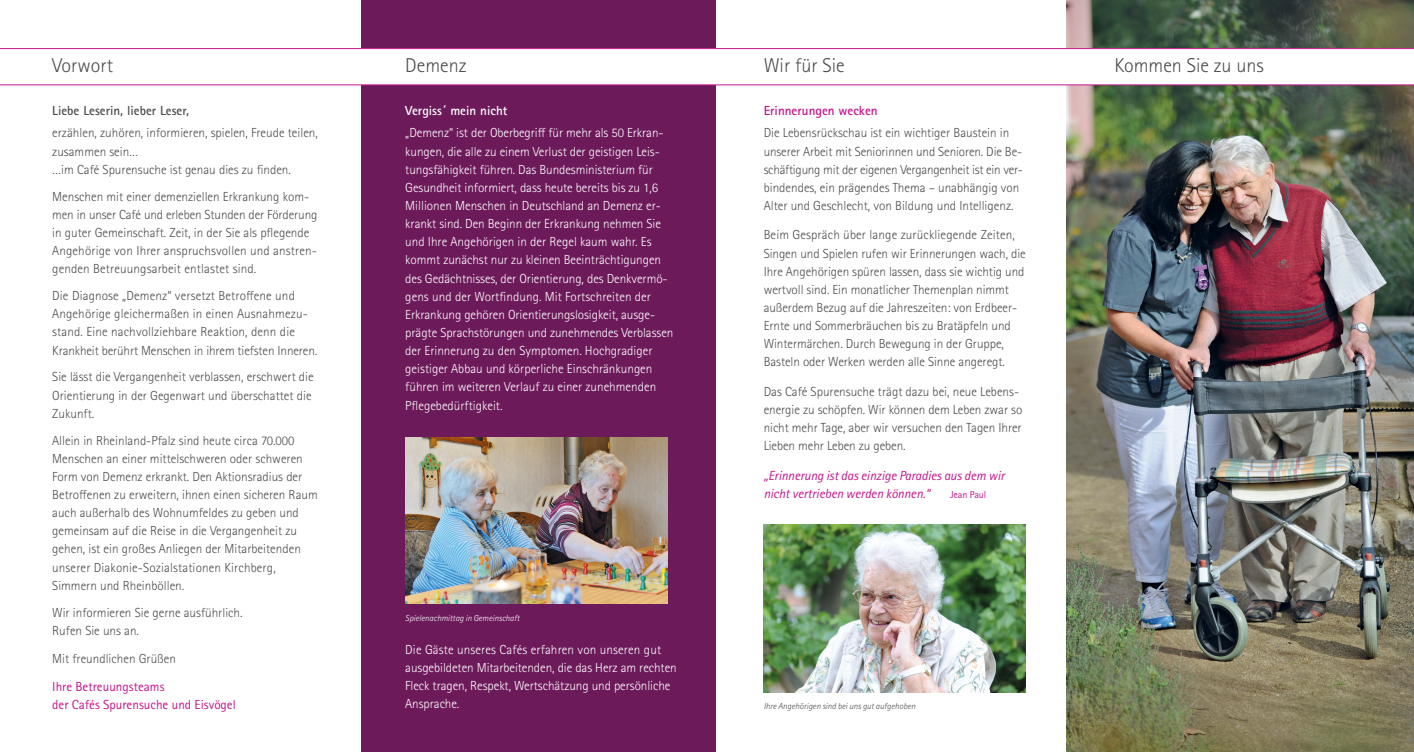
<style>
.page{position:relative;width:1414px;height:752px;background:#fff}
.page>*{position:absolute;margin:0;border:0;box-sizing:border-box;transform-origin:0 0}
.t1{font:300 20px "Rotis Sans Serif Pro";color:#4b4c4d}
.t2{font:300 13.12px/18.1px "Rotis Sans Serif Pro";color:#4b4c4d}
.t3{font:300 13.12px/18.1px "Rotis Sans Serif Pro";letter-spacing:-.005em;color:#fff}
.t4{font:italic 13.12px/18.1px "Rotis Sans Serif Pro";letter-spacing:-.005em;color:#c5168c}
.t5{font:13.12px/18.1px "Rotis Sans Serif Pro";color:#c5168c}
.t6{font:700 13.12px "Rotis Sans Serif Pro";color:#4b4c4d}
.t7{font:700 13.12px "Rotis Sans Serif Pro";color:#c5168c}
.t8{font:700 13.12px "Rotis Sans Serif Pro";color:#fff}
.t9{font:10px "Rotis Sans Serif Pro";letter-spacing:-.005em;color:#c5168c}
.t10{font:italic 300 8.75px "Rotis Sans Serif Pro";color:#4b4c4d}
.t11{font:italic 300 8.75px "Rotis Sans Serif Pro";color:#fff}
</style>
<div class="page">
<img style="left:1067px;top:0;width:347px;height:751px">
<div style="left:1058px;top:49px;width:356px;height:36px;background:#fff"></div>
<div style="left:361px;top:0;width:355px;height:751px;background:#6d1a5b"></div>
<div style="left:359px;top:49px;width:368px;height:36px;background:#fff"></div>
<hr style="left:0;top:48px;width:1414px;height:1px;background:#c5168c">
<hr style="left:0;top:85px;width:1414px;height:1px;background:#c5168c">
<img style="left:405px;top:437px;width:262px;height:166px">
<img style="left:764px;top:524px;width:262px;height:167px">
<h1 class="t1" style="left:52px;top:54px;width:62px">Vorwort</h1>
<h1 class="t1" style="left:405px;top:54px;width:63px">Demenz</h1>
<p class="t8" style="left:405px;top:103px;width:104px">Vergiss´ mein nicht</p>
<p class="t3" style="left:405px;top:124px;width:270px">„Demenz“ ist der Oberbegriff für mehr als 50 Erkran&shy;kungen, die alle zu einem Verlust der geistigen Leis&shy;tungsfähigkeit führen. Das Bundesministerium für Gesundheit informiert, dass heute bereits bis zu 1,6<br>Millionen Menschen in Deutschland an Demenz er&shy;krankt sind. Den Beginn der Erkrankung nehmen Sie und Ihre Angehörigen in der Regel kaum wahr. Es kommt zunächst nur zu kleinen Beeinträchtigungen des Gedächtnisses, der Orientierung, des Denkvermö&shy;gens und der Wortfindung. Mit Fortschreiten der Erkrankung gehören Orientierungslosigkeit, ausge&shy;prägte Sprachstörungen und zunehmendes Verblassen der Erinnerung zu den Symptomen. Hochgradiger geistiger Abbau und körperliche Einschränkungen führen im weiteren Verlauf zu einer zunehmenden Pflegebedürftigkeit.</p>
<p class="t6" style="left:52px;top:103px;width:138px">Liebe Leserin, lieber Leser,</p>
<p class="t2" style="left:52px;top:124px;width:267px">erzählen, zuhören, informieren, spielen, Freude teilen, zusammen sein…<br>…im Café Spurensuche ist genau dies zu finden.</p>
<p class="t2" style="left:52px;top:187px;width:267px">Menschen mit einer demenziellen Erkrankung kom&shy;men in unser Café und erleben Stunden der Förderung in guter Gemeinschaft. Zeit, in der Sie als pflegende Angehörige von Ihrer anspruchsvollen und anstren&shy;genden Betreuungsarbeit entlastet sind.</p>
<p class="t2" style="left:52px;top:286px;width:266px">Die Diagnose „Demenz“ versetzt Betroffene und Angehörige gleichermaßen in einen Ausnahmezu&shy;stand. Eine nachvollziehbare Reaktion, denn die Krankheit berührt Menschen in ihrem tiefsten Inneren.</p>
<p class="t2" style="left:52px;top:368px;width:263px">Sie lässt die Vergangenheit verblassen, erschwert die<br>Orientierung in der Gegenwart und überschattet die<br>Zukunft.</p>
<p class="t2" style="left:52px;top:431px;width:267px">Allein in Rheinland-Pfalz sind heute circa 70.000<br>Menschen an einer mittelschweren oder schweren Form von Demenz erkrankt. Den Aktionsradius der Betroffenen zu erweitern, ihnen einen sicheren Raum auch außerhalb des Wohnumfeldes zu geben und gemeinsam auf die Reise in die Vergangenheit zu gehen, ist ein großes Anliegen der Mitarbeitenden unserer Diakonie-Sozialstationen Kirchberg, Simmern und Rheinböllen.</p>
<p class="t2" style="left:52px;top:603px;width:192px">Wir informieren Sie gerne ausführlich.<br>Rufen Sie uns an.</p>
<p class="t2" style="left:52px;top:649px;width:125px">Mit freundlichen Grüßen</p>
<p class="t5" style="left:52px;top:677px;width:185px">Ihre Betreuungsteams<br>der Cafés Spurensuche und Eisvögel</p>
<p class="t11" style="left:405px;top:612px;width:116px">Spielenachmittag in Gemeinschaft</p>
<p class="t3" style="left:405px;top:640px;width:273px">Die Gäste unseres Cafés erfahren von unseren gut ausgebildeten Mitarbeitenden, die das Herz am rechten Fleck tragen, Respekt, Wertschätzung und persönliche Ansprache.</p>
<h1 class="t1" style="left:764px;top:54px;width:83px">Wir für Sie</h1>
<h1 class="t1" style="left:1114px;top:54px;width:151px">Kommen Sie zu uns</h1>
<p class="t7" style="left:764px;top:103px;width:115px">Erinnerungen wecken</p>
<p class="t2" style="left:764px;top:124px;width:261px">Die Lebensrückschau ist ein wichtiger Baustein in unserer Arbeit mit Seniorinnen und Senioren. Die Be&shy;schäftigung mit der eigenen Vergangenheit ist ein ver&shy;bindendes, ein prägendes Thema – unabhängig von Alter und Geschlecht, von Bildung und Intelligenz.</p>
<p class="t2" style="left:764px;top:226px;width:264px">Beim Gespräch über lange zurückliegende Zeiten, Singen und Spielen rufen wir Erinnerungen wach, die Ihre Angehörigen spüren lassen, dass sie wichtig und wertvoll sind. Ein monatlicher Themenplan nimmt außerdem Bezug auf die Jahreszeiten: von Erdbeer-Ernte und Sommerbräuchen bis zu Bratäpfeln und Wintermärchen. Durch Bewegung in der Gruppe, Basteln oder Werken werden alle Sinne angeregt.</p>
<p class="t2" style="left:764px;top:382px;width:260px">Das Café Spurensuche trägt dazu bei, neue Lebens&shy;energie zu schöpfen. Wir können dem Leben zwar so nicht mehr Tage, aber wir versuchen den Tagen Ihrer Lieben mehr Leben zu geben.</p>
<p class="t4" style="left:764px;top:466px;width:242px">„Erinnerung ist das einzige Paradies aus dem wir nicht vertrieben werden können.“</p>
<p class="t9" style="left:950px;top:488px;width:38px">Jean Paul</p>
<p class="t10" style="left:764px;top:701px;width:153px">Ihre Angehörigen sind bei uns gut aufgehoben</p>
</div>
